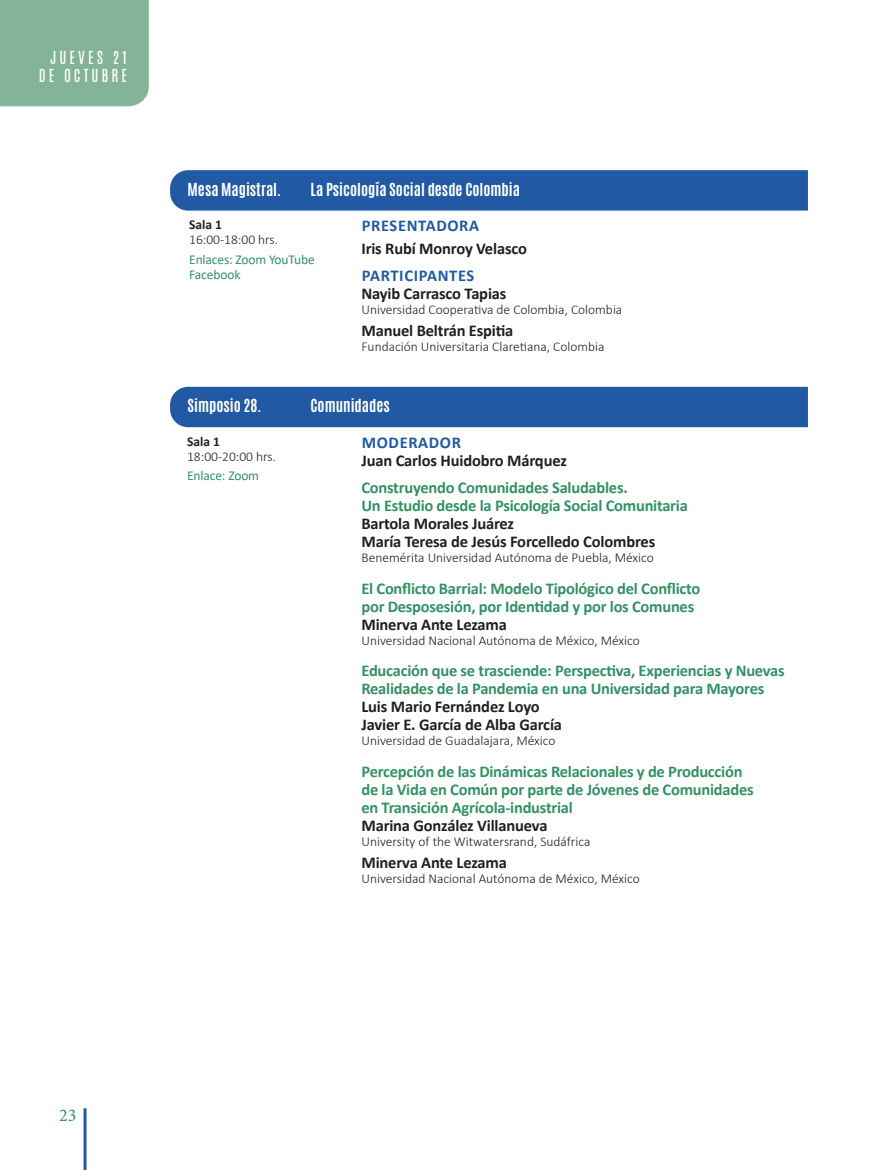
<style>
.page{position:relative;width:893px;height:1170px;background:#fff}
.page>*{position:absolute;margin:0;border:0;box-sizing:border-box;transform-origin:0 0}
.t1{font:18px "Minion Pro";color:#339263}
.titulo_pinencia_verd{font:700 16.5px/18px "Calibri";letter-spacing:-.015em;color:#339263}
.ponentes_nombres{font:700 16.5px "Calibri";letter-spacing:-.01em;color:#231f20}
.COORDINADOR_PRESENTA{font:700 16.5px "Calibri";letter-spacing:.04em;color:#2159a4}
.dependencia{font:700 16.5px "Calibri";letter-spacing:.04em;color:#2159a4}
.titulo_propuesta_2{font:700 15px "Antonio";color:#fff}
.t2{font:15px/18px "Antonio";letter-spacing:.2em;color:#fff;text-align:right}
.dependencia-2{font:300 13.5px "Calibri";color:#231f20}
.zoom{font:13.5px/15px "Calibri";letter-spacing:-.025em;color:#339263}
.SALA{font:700 13.5px "Calibri";color:#231f20}
</style>
<div class="page">
<hr style="left:84px;top:1108px;width:3px;height:61px;background:#2159a4">
<div style="left:0;top:0;width:149px;height:107px;background:#83b497"></div>
<div style="left:170px;top:170px;width:638px;height:40px;background:#2159a4"></div>
<div style="left:170px;top:387px;width:638px;height:40px;background:#2159a4"></div>
<p class="t2" style="left:39px;top:49px;width:90px">JUEVES 21<br>DE OCTUBRE</p>
<p class="titulo_propuesta_2" style="left:188px;top:178px;width:95px">Mesa Magistral.</p>
<p class="titulo_propuesta_2" style="left:311px;top:178px;width:211px">La Psicología Social desde Colombia</p>
<p class="SALA" style="left:189px;top:215px;width:34px">Sala 1</p>
<p class="dependencia-2" style="left:189px;top:231px;width:90px">16:00-18:00 hrs.</p>
<p class="zoom" style="left:189px;top:251px;width:127px">Enlaces: Zoom YouTube<br>Facebook</p>
<p class="dependencia" style="left:362px;top:214px;width:119px">PRESENTADORA</p>
<p class="ponentes_nombres" style="left:361px;top:236px;width:167px">Iris Rubí Monroy Velasco</p>
<p class="COORDINADOR_PRESENTA" style="left:362px;top:263px;width:114px">PARTICIPANTES</p>
<p class="ponentes_nombres" style="left:361px;top:281px;width:147px">Nayib Carrasco Tapias</p>
<p class="dependencia-2" style="left:361px;top:301px;width:262px">Universidad Cooperativa de Colombia, Colombia</p>
<p class="ponentes_nombres" style="left:361px;top:319px;width:154px">Manuel Beltrán Espitia</p>
<p class="dependencia-2" style="left:361px;top:338px;width:245px">Fundación Universitaria Claretiana, Colombia</p>
<p class="titulo_propuesta_2" style="left:188px;top:394px;width:75px">Simposio 28.</p>
<p class="titulo_propuesta_2" style="left:311px;top:394px;width:81px">Comunidades</p>
<p class="SALA" style="left:187px;top:432px;width:34px">Sala 1</p>
<p class="dependencia-2" style="left:187px;top:448px;width:90px">18:00-20:00 hrs.</p>
<p class="zoom" style="left:187px;top:468px;width:73px">Enlace: Zoom</p>
<p class="COORDINADOR_PRESENTA" style="left:362px;top:431px;width:101px">MODERADOR</p>
<p class="ponentes_nombres" style="left:361px;top:449px;width:207px">Juan Carlos Huidobro Márquez</p>
<p class="titulo_pinencia_verd" style="left:361px;top:478px;width:328px">Construyendo Comunidades Saludables.<br>Un Estudio desde la Psicología Social Comunitaria</p>
<p class="ponentes_nombres" style="left:361px;top:512px;width:154px">Bartola Morales Juárez</p>
<p class="ponentes_nombres" style="left:361px;top:530px;width:295px">María Teresa de Jesús Forcelledo Colombres</p>
<p class="dependencia-2" style="left:361px;top:549px;width:294px">Benemérita Universidad Autónoma de Puebla, México</p>
<p class="titulo_pinencia_verd" style="left:361px;top:579px;width:340px">El Conflicto Barrial: Modelo Tipológico del Conflicto por Desposesión, por Identidad y por los Comunes</p>
<p class="ponentes_nombres" style="left:361px;top:612px;width:147px">Minerva Ante Lezama</p>
<p class="dependencia-2" style="left:361px;top:632px;width:280px">Universidad Nacional Autónoma de México, México</p>
<p class="titulo_pinencia_verd" style="left:361px;top:661px;width:425px">Educación que se trasciende: Perspectiva, Experiencias y Nuevas<br>Realidades de la Pandemia en una Universidad para Mayores</p>
<p class="ponentes_nombres" style="left:361px;top:695px;width:180px">Luis Mario Fernández Loyo</p>
<p class="ponentes_nombres" style="left:361px;top:713px;width:202px">Javier E. García de Alba García</p>
<p class="dependencia-2" style="left:361px;top:732px;width:196px">Universidad de Guadalajara, México</p>
<p class="titulo_pinencia_verd" style="left:361px;top:761px;width:394px">Percepción de las Dinámicas Relacionales y de Producción de la Vida en Común por parte de Jóvenes de Comunidades en Transición Agrícola-industrial</p>
<p class="ponentes_nombres" style="left:361px;top:813px;width:188px">Marina González Villanueva</p>
<p class="dependencia-2" style="left:361px;top:832px;width:230px">University of the Witwatersrand, Sudáfrica</p>
<p class="ponentes_nombres" style="left:361px;top:850px;width:147px">Minerva Ante Lezama</p>
<p class="dependencia-2" style="left:361px;top:870px;width:280px">Universidad Nacional Autónoma de México, México</p>
<p class="t1" style="left:59px;top:1103px;width:19px">23</p>
</div>
